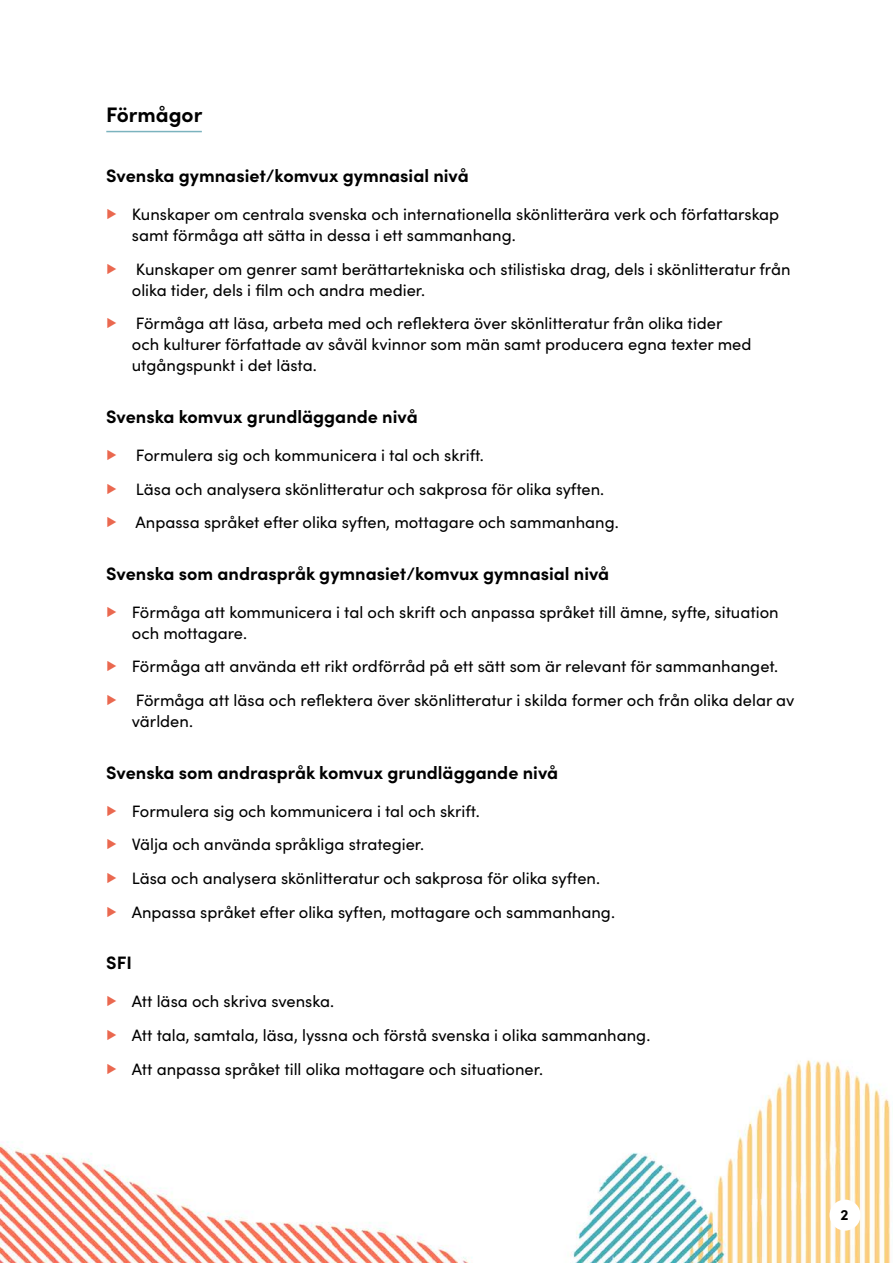
<style>
.page{position:relative;width:893px;height:1263px;background:#fff}
.page>*{position:absolute;margin:0;border:0;box-sizing:border-box;transform-origin:0 0}
.t1{font:700 21px "Sofia Pro";color:#000}
.t2{font:700 18px "Sofia Pro";color:#000}
.t3{font:16.5px/33.8px "Sofia Pro";color:#000}
.t4{font:700 15px "Sofia Pro";color:#000}
.s1{font-weight:700;color:#ea684f}
</style>
<div class="page">
<img style="left:0;top:130px;width:891px;height:1133px">
<div style="left:830px;top:1199px;width:30px;height:31px;background:#fff;border-radius:50%"></div>
<hr style="left:106px;top:131px;width:96px;height:1px;background:#7bb3be">
<p class="t1" style="left:106px;top:98px;width:98px">Förmågor</p>
<p class="t2" style="left:106px;top:162px;width:364px">Svenska gymnasiet/komvux gymnasial nivå</p>
<p class="t3" style="left:132px;top:203px;width:649px;line-height:21px;text-indent:-26px"><span class="s1">▶</span> Kunskaper om centrala svenska och internationella skönlitterära verk och författarskap samt förmåga att sätta in dessa i ett sammanhang.</p>
<p class="t3" style="left:132px;top:257px;width:660px;line-height:21px;text-indent:-26px"><span class="s1">▶</span> Kunskaper om genrer samt berättartekniska och stilistiska drag, dels i skönlitteratur från olika tider, dels i film och andra medier.</p>
<p class="t3" style="left:132px;top:312px;width:621px;line-height:21px;text-indent:-26px"><span class="s1">▶</span> Förmåga att läsa, arbeta med och reflektera över skönlitteratur från olika tider och kulturer författade av såväl kvinnor som män samt producera egna texter med utgångspunkt i det lästa.</p>
<p class="t2" style="left:106px;top:403px;width:313px">Svenska komvux grundläggande nivå</p>
<p class="t3" style="left:106px;top:437px;width:514px"><span class="s1">▶</span> Formulera sig och kommunicera i tal och skrift.<br><span class="s1">▶</span> Läsa och analysera skönlitteratur och sakprosa för olika syften. <span class="s1">▶</span> Anpassa språket efter olika syften, mottagare och sammanhang.</p>
<p class="t2" style="left:106px;top:559px;width:504px">Svenska som andraspråk gymnasiet/komvux gymnasial nivå</p>
<p class="t3" style="left:132px;top:600px;width:648px;line-height:21px;text-indent:-26px"><span class="s1">▶</span> Förmåga att kommunicera i tal och skrift och anpassa språket till ämne, syfte, situation och mottagare.</p>
<p class="t3" style="left:106px;top:649px;width:690px"><span class="s1">▶</span> Förmåga att använda ett rikt ordförråd på ett sätt som är relevant för sammanhanget.<br><span class="s1">▶</span> Förmåga att läsa och reflektera över skönlitteratur i skilda former och från olika delar av</p>
<p class="t3" style="left:132px;top:704px;width:63px">världen.</p>
<p class="t2" style="left:106px;top:758px;width:453px">Svenska som andraspråk komvux grundläggande nivå</p>
<p class="t3" style="left:106px;top:793px;width:510px"><span class="s1">▶</span> Formulera sig och kommunicera i tal och skrift.<br><span class="s1">▶</span> Välja och använda språkliga strategier.<br><span class="s1">▶</span> Läsa och analysera skönlitteratur och sakprosa för olika syften. <span class="s1">▶</span> Anpassa språket efter olika syften, mottagare och sammanhang.</p>
<p class="t2" style="left:106px;top:949px;width:27px">SFI</p>
<p class="t3" style="left:106px;top:984px;width:546px"><span class="s1">▶</span> Att läsa och skriva svenska.<br><span class="s1">▶</span> Att tala, samtala, läsa, lyssna och förstå svenska i olika sammanhang. <span class="s1">▶</span> Att anpassa språket till olika mottagare och situationer.</p>
<p class="t4" style="left:840px;top:1204px;width:10px">2</p>
</div>
